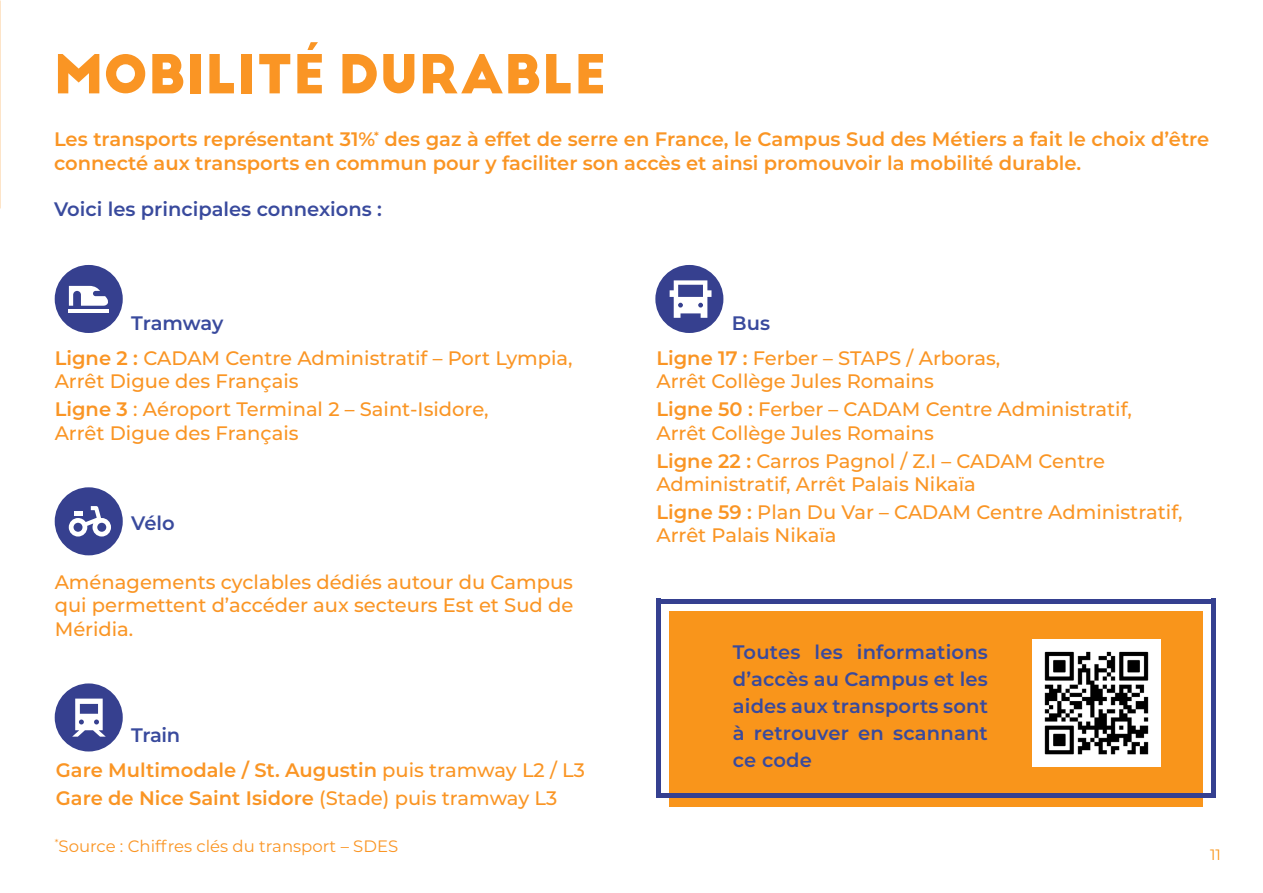
<style>
.page{position:relative;width:1263px;height:893px;background:#fff}
.page>*{position:absolute;margin:0;border:0;box-sizing:border-box;transform-origin:0 0}
.t1{font:700 52.5px "Big John PRO";color:#fa9524}
.t2{font:500 19.5px/27.9px "Montserrat";color:#fa9524}
.t3{font:600 19.5px/23.4px "Montserrat";color:#fa9524}
.t4{font:600 19.5px/27px "Montserrat";letter-spacing:.005em;color:#394a9d;text-align:justify}
.t5{font:16.5px "Montserrat";color:#fa9524}
.t6{font:15px "Montserrat";color:#f9951b}
.s1{font-weight:600;color:#394a9d}
.s2{font-weight:600}
.s3{color:#394a9d}
.s4{font-weight:500}
</style>
<div class="page">
<div style="left:55px;top:487px;width:68px;height:68px;background:#36408f;border-radius:50%"></div>
<svg style="left:69px;top:506px;width:42px;height:30px"></svg>
<div style="left:655px;top:265px;width:68px;height:68px;background:#36408f;border-radius:50%"></div>
<svg style="left:670px;top:280px;width:41px;height:38px"></svg>
<div style="left:55px;top:683px;width:68px;height:68px;background:#36408f;border-radius:50%"></div>
<svg style="left:72px;top:699px;width:34px;height:38px"></svg>
<div style="left:55px;top:265px;width:68px;height:68px;background:#36408f;border-radius:50%"></div>
<hr style="left:69px;top:309px;width:40px;height:3px;background:#fff">
<svg style="left:69px;top:286px;width:39px;height:20px"></svg>
<div style="left:669px;top:612px;width:534px;height:195px;background:#f9951b"></div>
<div style="left:659px;top:599px;width:556px;height:5px;background:#354090"></div>
<div style="left:661px;top:793px;width:554px;height:5px;background:#354090"></div>
<div style="left:1210px;top:599px;width:5px;height:199px;background:#354090"></div>
<div style="left:656px;top:599px;width:5px;height:199px;background:#354090"></div>
<img style="left:1032px;top:639px;width:128px;height:128px">
<h1 class="t1" style="left:54px;top:42px;width:554px">MOBILITÉ DURABLE</h1>
<p class="t3" style="left:54px;top:127px;width:1157px">Les transports représentant 31%<sup>*</sup> des gaz à effet de serre en France, le Campus Sud des Métiers a fait le choix d’être connecté aux transports en commun pour y faciliter son accès et ainsi promouvoir la mobilité durable.</p>
<p class="t4" style="left:54px;top:195px;width:330px">Voici les principales connexions :</p>
<p class="t2" style="left:55px;top:304px;width:519px;line-height:35.4px;text-indent:77px"><span class="s1">Tramway<br></span><span class="s2">Ligne 2 :</span> CADAM Centre Administratif – Port Lympia,</p>
<p class="t2" style="left:55px;top:367px;width:435px">Arrêt Digue des Français<br><span class="s2">Ligne 3</span> : Aéroport Terminal 2 – Saint-Isidore,</p>
<p class="t2" style="left:55px;top:418px;width:245px">Arrêt Digue des Français</p>
<p class="t4" style="left:131px;top:509px;width:45px">Vélo</p>
<p class="t2" style="left:55px;top:569px;width:520px;line-height:23.4px;text-align:justify">Aménagements cyclables dédiés autour du Campus qui permettent d’accéder aux secteurs Est et Sud de Méridia.</p>
<p class="t3" style="left:56px;top:717px;width:531px;line-height:35.4px;text-indent:75px"><span class="s3">Train<br></span>Gare Multimodale / St. Augustin <span class="s4">puis tramway L2 / L3</span></p>
<p class="t3" style="left:56px;top:786px;width:503px">Gare de Nice Saint Isidore <span class="s4">(Stade) puis tramway L3</span></p>
<p class="t5" style="left:55px;top:834px;width:345px"><sup>*</sup>Source : Chiffres clés du transport – SDES</p>
<p class="t2" style="left:656px;top:304px;width:345px;line-height:35.4px;text-indent:75px"><span class="s1">Bus<br></span><span class="s2">Ligne 17 :</span> Ferber – STAPS / Arboras,</p>
<p class="t2" style="left:656px;top:367px;width:477px">Arrêt Collège Jules Romains<br><span class="s2">Ligne 50 :</span> Ferber – CADAM Centre Administratif,</p>
<p class="t2" style="left:656px;top:418px;width:450px">Arrêt Collège Jules Romains<br><span class="s2">Ligne 22 :</span> Carros Pagnol / Z.I – CADAM Centre</p>
<p class="t2" style="left:656px;top:469px;width:527px">Administratif, Arrêt Palais Nikaïa<br><span class="s2">Ligne 59 :</span> Plan Du Var – CADAM Centre Administratif,</p>
<p class="t2" style="left:656px;top:521px;width:182px">Arrêt Palais Nikaïa</p>
<p class="t4" style="left:733px;top:637px;width:257px">Toutes les informations d’accès au Campus et les aides aux transports sont à retrouver en scannant ce code</p>
<p class="t6" style="left:1210px;top:845px;width:12px">11</p>
</div>
